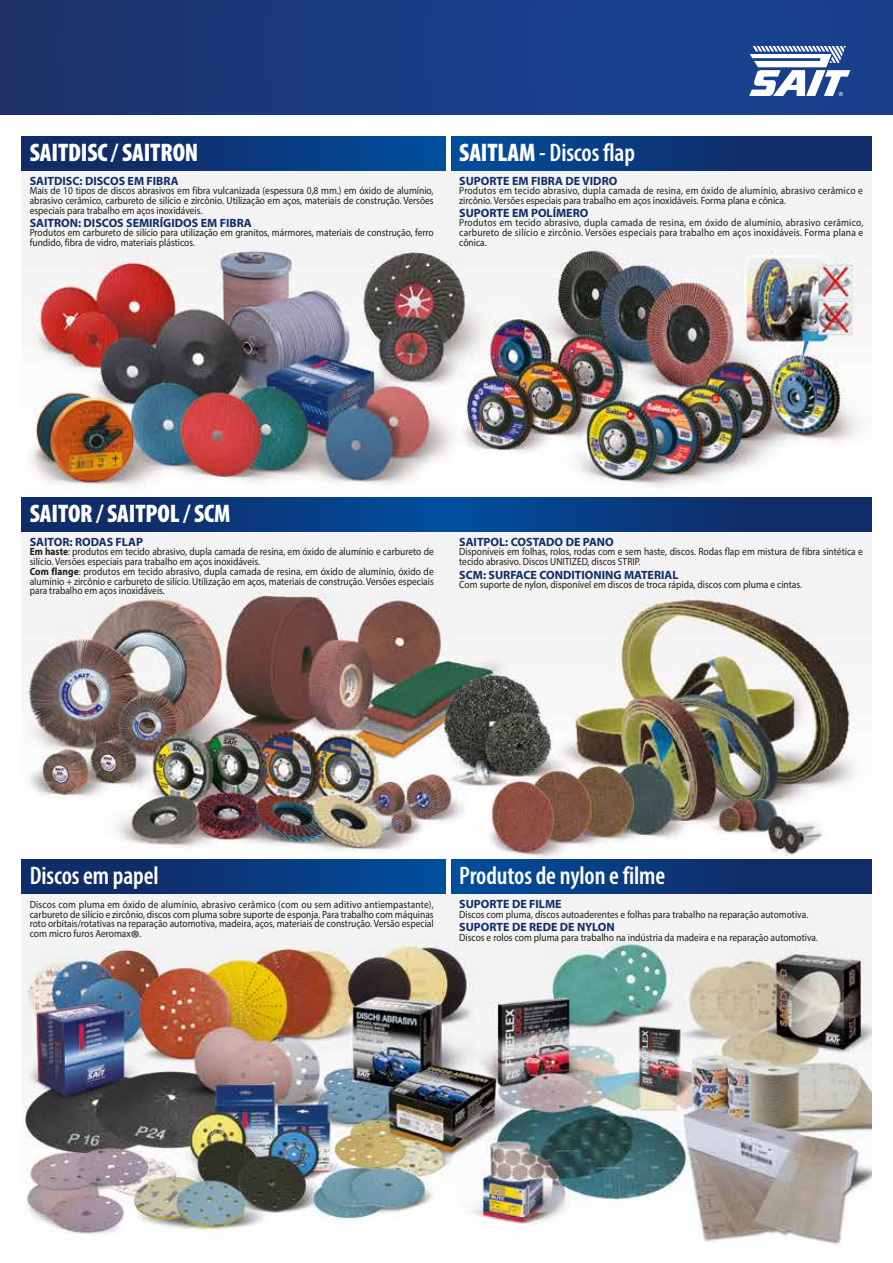
<style>
.page{position:relative;width:893px;height:1263px;background:#fff}
.page>*{position:absolute;margin:0;border:0;box-sizing:border-box;transform-origin:0 0}
.t1{font:600 condensed 25.5px "Myriad Pro";letter-spacing:-.005em;color:#fff}
.t2{font:900 condensed 25.5px "Myriad Pro";letter-spacing:-.005em;color:#fff}
.t3{font:700 12px "Myriad Pro";color:#102d69}
.t4{font:10.5px/9.8px "Myriad Pro";color:#1d1d1b;scale:.9 1}
.s1{font-weight:700}
.s2{font-weight:900}
.s3{font-size:21px}
</style>
<div class="page">
<div style="left:0;top:0;width:893px;height:115px;background:linear-gradient(to right,#1d346e,#164495)"></div>
<svg style="left:749px;top:46px;width:101px;height:50px"></svg>
<img style="left:21px;top:170px;width:851px;height:322px">
<img style="left:21px;top:531px;width:851px;height:327px">
<img style="left:21px;top:893px;width:851px;height:352px">
<svg style="left:21px;top:136px;width:851px;height:34px;background:#0a387c"></svg>
<svg style="left:21px;top:497px;width:851px;height:34px;background:#0a397c"></svg>
<svg style="left:21px;top:859px;width:851px;height:34px;background:#0a387c"></svg>
<div style="left:446px;top:136px;width:5px;height:34px;background:#fff"></div>
<div style="left:446px;top:859px;width:5px;height:34px;background:#fff"></div>
<h1 class="t2" style="left:30px;top:136px;width:170px">SAITDISC <span class="s1">/</span> SAITRON</h1>
<h1 class="t1" style="left:459px;top:137px;width:177px"><span class="s2">SAITLAM</span> - Discos flap</h1>
<p class="t3" style="left:30px;top:173px;width:150px">SAITDISC: DISCOS EM FIBRA</p>
<p class="t4" style="left:30px;top:185px;width:450px;text-align:justify">Mais de 10 tipos de discos abrasivos em fibra vulcanizada (espessura 0,8 mm.) em óxido de alumínio, abrasivo cerâmico, carbureto de silício e zircônio. Utilização em aços, materiais de construção. Versões especiais para trabalho em aços inoxidáveis.</p>
<p class="t3" style="left:30px;top:215px;width:224px">SAITRON: DISCOS SEMIRÍGIDOS EM FIBRA</p>
<p class="t4" style="left:30px;top:227px;width:450px">Produtos em carbureto de silício para utilização em granitos, mármores, materiais de construção, ferro fundido, fibra de vidro, materiais plásticos.</p>
<p class="t3" style="left:459px;top:173px;width:160px">SUPORTE EM FIBRA DE VIDRO</p>
<p class="t4" style="left:459px;top:185px;width:450px">Produtos em tecido abrasivo, dupla camada de resina, em óxido de alumínio, abrasivo cerâmico e zircônio. Versões especiais para trabalho em aços inoxidáveis. Forma plana e cônica.</p>
<p class="t3" style="left:459px;top:205px;width:131px">SUPORTE EM POLÍMERO</p>
<p class="t4" style="left:459px;top:218px;width:450px;text-align:justify">Produtos em tecido abrasivo, dupla camada de resina, em óxido de alumínio, abrasivo cerâmico, carbureto de silício e zircônio. Versões especiais para trabalho em aços inoxidáveis. Forma plana e cônica.</p>
<h1 class="t2" style="left:30px;top:498px;width:202px">SAITOR <span class="s1">/</span> SAITPOL <span class="s1">/</span> SCM</h1>
<p class="t3" style="left:30px;top:535px;width:115px">SAITOR: RODAS FLAP</p>
<p class="t4" style="left:30px;top:547px;width:450px"><span class="s1">Em haste</span>: produtos em tecido abrasivo, dupla camada de resina, em óxido de alumínio e carbureto de silício. Versões especiais para trabalho em aços inoxidáveis.<br><span class="s1">Com flange</span>: produtos em tecido abrasivo, dupla camada de resina, em óxido de alumínio, óxido de alumínio + zircônio e carbureto de silício. Utilização em aços, materiais de construção. Versões especiais para trabalho em aços inoxidáveis.</p>
<p class="t3" style="left:459px;top:535px;width:156px">SAITPOL: COSTADO DE PANO</p>
<p class="t4" style="left:459px;top:547px;width:450px">Disponíveis em folhas, rolos, rodas com e sem haste, discos. Rodas flap em mistura de fibra sintética e tecido abrasivo. Discos UNITIZED, discos STRIP.</p>
<p class="t3" style="left:459px;top:567px;width:221px">SCM: SURFACE CONDITIONING MATERIAL</p>
<p class="t4" style="left:459px;top:579px;width:382px">Com suporte de nylon, disponível em discos de troca rápida, discos com pluma e cintas.</p>
<h1 class="t1" style="left:30px;top:860px;width:130px">Discos em papel</h1>
<h1 class="t1" style="left:459px;top:860px;width:208px">Produtos de nylon e filme</h1>
<p class="t4" style="left:30px;top:899px;width:450px;text-align:justify">Discos com pluma em óxido de alumínio, abrasivo cerâmico (com ou sem aditivo antiempastante), carbureto de silício e zircônio, discos com pluma sobre suporte de esponja. Para trabalho com máquinas roto orbitais/rotativas na reparação automotiva, madeira, aços, materiais de construção. Versão especial com micro furos Aeromax<span class="s3">®</span>.</p>
<p class="t3" style="left:459px;top:896px;width:104px">SUPORTE DE FILME</p>
<p class="t4" style="left:459px;top:909px;width:389px">Discos com pluma, discos autoaderentes e folhas para trabalho na reparação automotiva.</p>
<p class="t3" style="left:459px;top:919px;width:157px">SUPORTE DE REDE DE NYLON</p>
<p class="t4" style="left:459px;top:932px;width:400px">Discos e rolos com pluma para trabalho na indústria da madeira e na reparação automotiva.</p>
</div>
